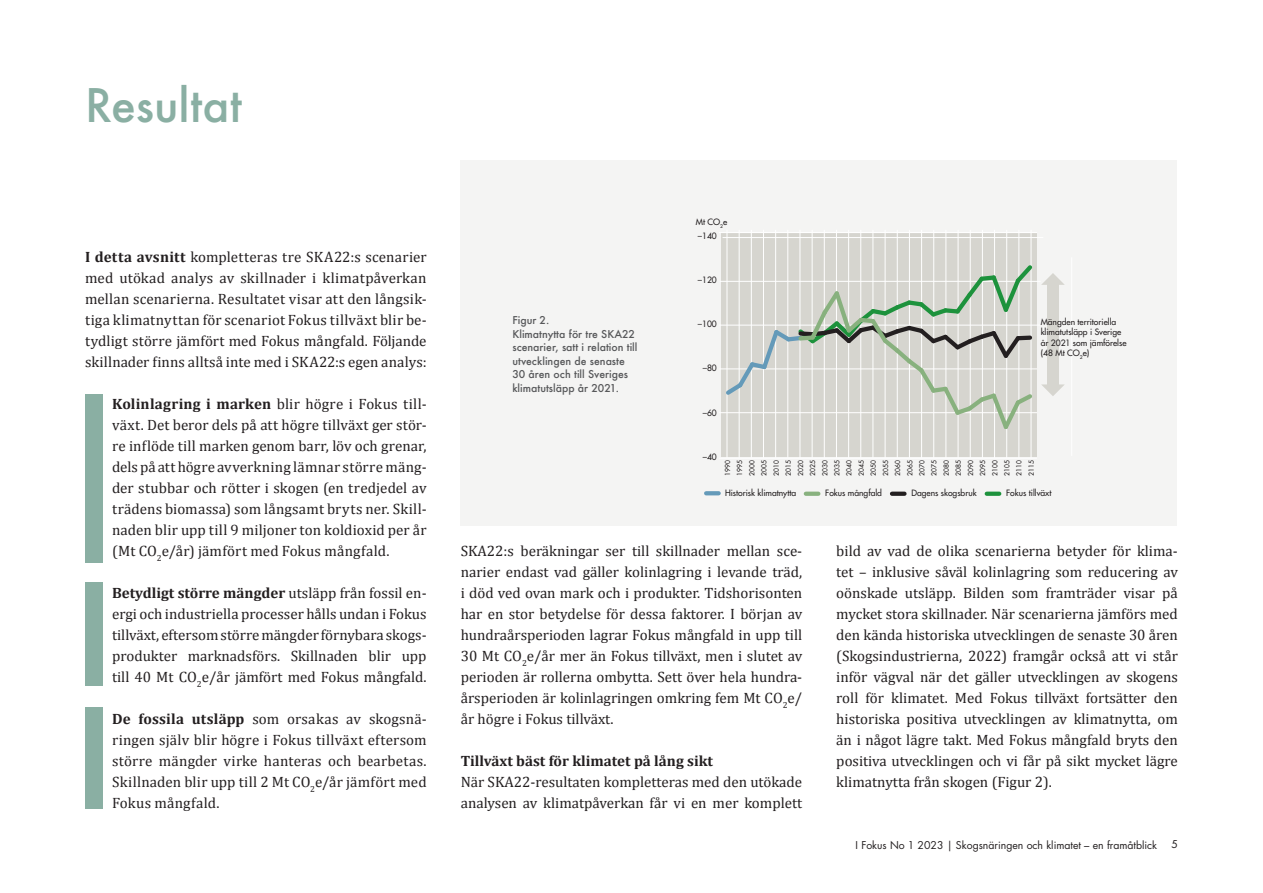
<style>
.page{position:relative;width:1263px;height:893px;background:#fff}
.page>*{position:absolute;margin:0;border:0;box-sizing:border-box;transform-origin:0 0}
.Kapitelrubrik{font:500 45px "Futura";color:#8aafa3}
.Bröd_indrag{font:15px/21px "Cambria";color:#231f20;text-align:justify}
.Bröd{font:15px/21px "Cambria";color:#231f20;text-align:justify}
.Bröd_indrag-2{font:700 15px "Cambria";color:#231f20}
.Bildtext{font:500 10.5px/13.5px "Futura";color:#57585a}
.t1{font:10.5px "Futura Std";color:#231f20}
.t2{font:500 8.55px/10.5px "Futura Std";color:#231f20}
.t3{font:500 6.75px/12.1px "Futura Std";color:#231f20;text-align:justify}
.s1{font-weight:700}
</style>
<div class="page">
<div style="left:461px;top:160px;width:716px;height:366px;background:#f4f4f3"></div>
<div style="left:722px;top:232px;width:315px;height:225px;background:#d6d5cf"></div>
<hr style="left:727px;top:230px;width:1px;height:228px;background:#fff">
<hr style="left:739px;top:230px;width:1px;height:228px;background:#fff">
<hr style="left:751px;top:230px;width:1px;height:228px;background:#fff">
<hr style="left:763px;top:230px;width:1px;height:228px;background:#fff">
<hr style="left:775px;top:230px;width:1px;height:228px;background:#fff">
<hr style="left:787px;top:230px;width:1px;height:228px;background:#fff">
<hr style="left:800px;top:230px;width:1px;height:228px;background:#fff">
<hr style="left:812px;top:230px;width:1px;height:228px;background:#fff">
<hr style="left:824px;top:230px;width:1px;height:228px;background:#fff">
<hr style="left:836px;top:230px;width:1px;height:228px;background:#fff">
<hr style="left:848px;top:230px;width:1px;height:228px;background:#fff">
<hr style="left:860px;top:230px;width:1px;height:228px;background:#fff">
<hr style="left:873px;top:230px;width:1px;height:228px;background:#fff">
<hr style="left:885px;top:230px;width:1px;height:228px;background:#fff">
<hr style="left:1071px;top:257px;width:1px;height:199px;background:#fff">
<hr style="left:719px;top:325px;width:321px;height:1px;background:#fff">
<hr style="left:720px;top:281px;width:321px;height:1px;background:#fff">
<hr style="left:722px;top:237px;width:321px;height:1px;background:#fff">
<hr style="left:719px;top:412px;width:318px;height:1px;background:#fff">
<hr style="left:719px;top:458px;width:318px;height:1px;background:#fff">
<hr style="left:719px;top:369px;width:318px;height:1px;background:#fff">
<hr style="left:719px;top:232px;width:318px;height:1px;background:#fff">
<hr style="left:897px;top:230px;width:1px;height:228px;background:#fff">
<hr style="left:909px;top:230px;width:1px;height:228px;background:#fff">
<hr style="left:921px;top:230px;width:1px;height:228px;background:#fff">
<hr style="left:933px;top:230px;width:1px;height:228px;background:#fff">
<hr style="left:946px;top:230px;width:1px;height:228px;background:#fff">
<hr style="left:958px;top:230px;width:1px;height:228px;background:#fff">
<hr style="left:970px;top:230px;width:1px;height:228px;background:#fff">
<hr style="left:982px;top:230px;width:1px;height:228px;background:#fff">
<hr style="left:994px;top:230px;width:1px;height:228px;background:#fff">
<hr style="left:1006px;top:230px;width:1px;height:228px;background:#fff">
<hr style="left:1019px;top:230px;width:1px;height:228px;background:#fff">
<hr style="left:1031px;top:230px;width:1px;height:228px;background:#fff">
<svg style="left:706px;top:491px;width:13px;height:4px"></svg>
<svg style="left:806px;top:492px;width:12px;height:4px"></svg>
<svg style="left:892px;top:492px;width:12px;height:4px"></svg>
<svg style="left:987px;top:492px;width:12px;height:4px"></svg>
<svg style="left:722px;top:261px;width:343px;height:172px"></svg>
<div style="left:85px;top:394px;width:18px;height:169px;background:#8aafa3"></div>
<div style="left:85px;top:583px;width:18px;height:103px;background:#8aafa3"></div>
<div style="left:85px;top:707px;width:18px;height:102px;background:#8aafa3"></div>
<p class="Kapitelrubrik" style="left:85px;top:75px;width:159px">Resultat</p>
<p class="Bröd" style="left:85px;top:246px;width:343px"><span class="s1">I detta avsnitt</span> kompletteras tre SKA22:s scenarier med utökad analys av skillnader i klimatpåverkan mellan scenarierna. Resultatet visar att den långsik&shy;tiga klimatnyttan för scenariot Fokus tillväxt blir be&shy;tydligt större jämfört med Fokus mångfald. Följande skillnader finns alltså inte med i SKA22:s egen analys:</p>
<p class="Bröd_indrag" style="left:112px;top:393px;width:316px;text-indent:-27px"><span class="s1">• Kolinlagring i marken</span> blir högre i Fokus till&shy;växt. Det beror dels på att högre tillväxt ger stör&shy;re inflöde till marken genom barr, löv och grenar, dels på att högre avverkning lämnar större mäng&shy;der stubbar och rötter i skogen (en tredjedel av trädens biomassa) som långsamt bryts ner. Skill&shy;naden blir upp till 9 miljoner ton koldioxid per år (Mt CO<sub>2</sub>e/år) jämfört med Fokus mångfald.</p>
<p class="Bröd_indrag" style="left:112px;top:582px;width:316px;text-indent:-27px"><span class="s1">• Betydligt större mängder</span> utsläpp från fossil en&shy;ergi och industriella processer hålls undan i Fokus tillväxt, eftersom större mängder förnybara skogs&shy;produkter marknadsförs. Skillnaden blir upp till 40 Mt CO<sub>2</sub>e/år jämfört med Fokus mångfald.</p>
<p class="Bröd_indrag" style="left:112px;top:708px;width:316px;text-indent:-27px"><span class="s1">• De fossila utsläpp</span> som orsakas av skogsnä&shy;ringen själv blir högre i Fokus tillväxt eftersom större mängder virke hanteras och bearbetas.<br>Skillnaden blir upp till 2 Mt CO<sub>2</sub>e/år jämfört med Fokus mångfald.</p>
<p class="Bildtext" style="left:512px;top:313px;width:38px">Figur 2.</p>
<p class="Bildtext" style="left:512px;top:327px;width:127px">Klimatnytta för tre SKA22 scenarier, satt i relation till utvecklingen de senaste<br>30 åren och till Sveriges klimatutsläpp år 2021.</p>
<p class="t2" style="left:696px;top:216px;width:33px">Mt CO<sub>2</sub>e</p>
<p class="t2" style="left:698px;top:230px;width:20px">–140</p>
<p class="t2" style="left:698px;top:274px;width:20px">–120</p>
<p class="t2" style="left:698px;top:319px;width:20px">–100</p>
<p class="t2" style="left:703px;top:363px;width:16px">–80</p>
<p class="t2" style="left:703px;top:407px;width:16px">–60</p>
<p class="t2" style="left:703px;top:451px;width:16px">–40</p>
<p class="t2" style="left:1041px;top:316px;width:87px">Mängden territoriella klimatutsläpp i Sverige år 2021 som jämförelse (48 Mt CO<sub>2</sub>e)</p>
<p class="t3" style="left:722px;top:476px;width:17px;rotate:-90deg">1990<br>1995<br>2000<br>2005<br>2010<br>2015<br>2020<br>2025<br>2030<br>2035<br>2040<br>2045<br>2050<br>2055<br>2060<br>2065<br>2070<br>2075<br>2080<br>2085<br>2090<br>2095<br>2100<br>2105<br>2110<br>2115</p>
<p class="t2" style="left:725px;top:488px;width:73px">Historisk klimatnytta</p>
<p class="t2" style="left:825px;top:488px;width:58px">Fokus mångfald</p>
<p class="t2" style="left:911px;top:488px;width:67px">Dagens skogsbruk</p>
<p class="t2" style="left:1006px;top:488px;width:47px">Fokus tillväxt</p>
<p class="Bröd" style="left:461px;top:540px;width:343px">SKA22:s beräkningar ser till skillnader mellan sce&shy;narier endast vad gäller kolinlagring i levande träd, i död ved ovan mark och i produkter. Tidshorisonten har en stor betydelse för dessa faktorer. I början av hundraårsperioden lagrar Fokus mångfald in upp till 30 Mt CO<sub>2</sub>e/år mer än Fokus tillväxt, men i slutet av perioden är rollerna ombytta. Sett över hela hundra&shy;årsperioden är kolinlagringen omkring fem Mt CO<sub>2</sub>e/ år högre i Fokus tillväxt.</p>
<p class="Bröd_indrag-2" style="left:461px;top:750px;width:254px">Tillväxt bäst för klimatet på lång sikt</p>
<p class="Bröd_indrag" style="left:461px;top:771px;width:343px">När SKA22-resultaten kompletteras med den utökade analysen av klimatpåverkan får vi en mer komplett</p>
<p class="Bröd_indrag" style="left:836px;top:540px;width:343px">bild av vad de olika scenarierna betyder för klima&shy;tet – inklusive såväl kolinlagring som reducering av oönskade utsläpp. Bilden som framträder visar på mycket stora skillnader. När scenarierna jämförs med den kända historiska utvecklingen de senaste 30 åren (Skogsindustrierna, 2022) framgår också att vi står inför vägval när det gäller utvecklingen av skogens roll för klimatet. Med Fokus tillväxt fortsätter den historiska positiva utvecklingen av klimatnytta, om än i något lägre takt. Med Fokus mångfald bryts den positiva utvecklingen och vi får på sikt mycket lägre klimatnytta från skogen (Figur 2).</p>
<p class="t1" style="left:856px;top:838px;width:303px">I Fokus No 1 2023 | Skogsnäringen och klimatet – en framåtblick</p>
<p class="t1" style="left:1171px;top:837px;width:8px">5</p>
</div>
